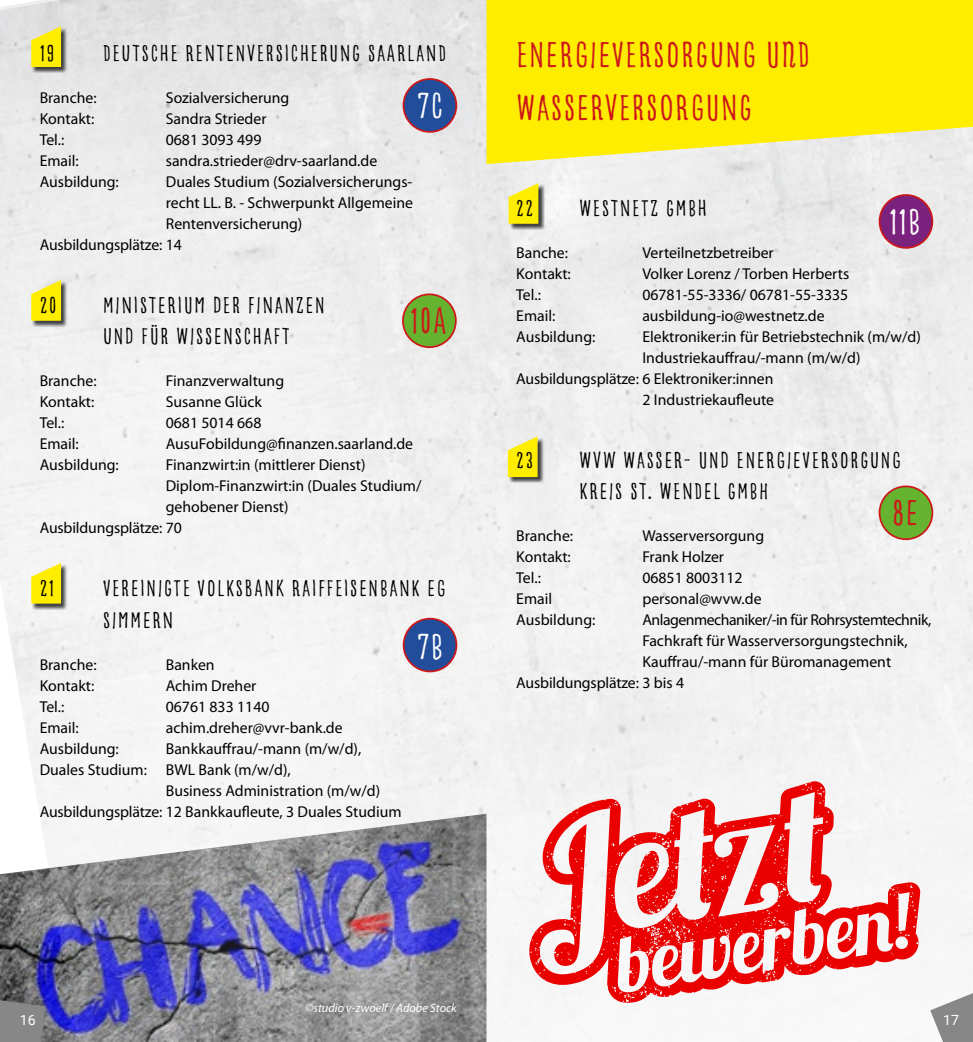
<style>
.page{position:relative;width:973px;height:1042px;background:#fff}
.page>*{position:absolute;margin:0;border:0;box-sizing:border-box;transform-origin:0 0}
.t1{font:38.5px/52.5px "Goodlife Sans Condensed";letter-spacing:.02em;color:#cd1719}
.t2{font:38.5px "Goodlife Sans Condensed";letter-spacing:.02em;color:#fff}
.t3{font:24.5px/31.5px "Goodlife Sans Condensed";letter-spacing:.05em;color:#000}
.t4{font:15.75px "Myriad Pro";color:#000}
.t5{font:15.75px "Myriad Pro";letter-spacing:-.03em;color:#000}
.t6{font:14px "Roboto";color:#fff}
.t7{font:italic 12.25px "Myriad Pro";color:#fff}
</style>
<div class="page">
<img style="left:0;top:0;width:972px;height:1042px">
<svg style="left:529px;top:781px;width:391px;height:222px;fill:#f4f4f4"></svg>
<div style="left:33px;top:281px;width:35px;height:46px;background:#000;opacity:.75"></div>
<svg style="left:31px;top:280px;width:30px;height:41px"></svg>
<div style="left:33px;top:28px;width:35px;height:45px;background:#000;opacity:.75"></div>
<svg style="left:31px;top:26px;width:30px;height:41px"></svg>
<div style="left:33px;top:564px;width:35px;height:46px;background:#000;opacity:.75"></div>
<svg style="left:31px;top:563px;width:30px;height:40px"></svg>
<svg style="left:486px;top:0;width:486px;height:164px;background:#fcec1a"></svg>
<div style="left:509px;top:184px;width:35px;height:46px;background:#000;opacity:.75"></div>
<svg style="left:508px;top:183px;width:30px;height:41px"></svg>
<div style="left:509px;top:438px;width:35px;height:45px;background:#000;opacity:.75"></div>
<svg style="left:507px;top:436px;width:30px;height:41px"></svg>
<svg style="left:930px;top:983px;width:42px;height:59px"></svg>
<svg style="left:0;top:997px;width:45px;height:45px;background:#7f7f81"></svg>
<div style="left:403px;top:294px;width:53px;height:53px;background:#65b32e;border-radius:50%"></div>
<div style="left:402px;top:293px;width:54px;height:55px;border:2px solid #cd1719;border-radius:50%"></div>
<div style="left:403px;top:79px;width:53px;height:53px;background:#214d9b;border-radius:50%"></div>
<div style="left:402px;top:78px;width:55px;height:55px;border:2px solid #cd1719;border-radius:50%"></div>
<div style="left:879px;top:195px;width:53px;height:53px;background:#7b217e;border-radius:50%"></div>
<div style="left:878px;top:194px;width:55px;height:55px;border:2px solid #cd1719;border-radius:50%"></div>
<div style="left:879px;top:486px;width:53px;height:53px;background:#65b32e;border-radius:50%"></div>
<div style="left:878px;top:485px;width:55px;height:55px;border:2px solid #cd1719;border-radius:50%"></div>
<div style="left:403px;top:618px;width:53px;height:53px;background:#214d9b;border-radius:50%"></div>
<div style="left:402px;top:618px;width:55px;height:54px;border:2px solid #cd1719;border-radius:50%"></div>
<h2 class="t3" style="left:40px;top:37px;width:16px">19</h2>
<h2 class="t3" style="left:103px;top:37px;width:345px">DEUTSCHE RENTENVERSICHERUNG SAARLAND</h2>
<p class="t4" style="left:40px;top:88px;width:58px">Branche:</p>
<p class="t4" style="left:166px;top:88px;width:125px">Sozialversicherung</p>
<p class="t4" style="left:40px;top:109px;width:56px">Kontakt:</p>
<p class="t4" style="left:166px;top:109px;width:102px">Sandra Strieder</p>
<p class="t4" style="left:40px;top:130px;width:26px">Tel.:</p>
<p class="t4" style="left:166px;top:130px;width:97px">0681 3093 499</p>
<p class="t4" style="left:40px;top:151px;width:41px">Email:</p>
<p class="t4" style="left:166px;top:151px;width:213px">sandra.strieder@drv-saarland.de</p>
<p class="t4" style="left:40px;top:171px;width:81px">Ausbildung:</p>
<p class="t4" style="left:166px;top:171px;width:248px">Duales Studium (Sozialversicherungs-</p>
<p class="t4" style="left:166px;top:192px;width:249px">recht LL. B. - Schwerpunkt Allgemeine</p>
<p class="t4" style="left:166px;top:213px;width:138px">Rentenversicherung)</p>
<p class="t4" style="left:40px;top:234px;width:144px">Ausbildungsplätze: 14</p>
<h1 class="t2" style="left:416px;top:85px;width:28px">7C</h1>
<h2 class="t3" style="left:40px;top:289px;width:19px">20</h2>
<h2 class="t3" style="left:103px;top:289px;width:223px">MINISTERIUM DER FINANZEN<br>UND FÜR WISSENSCHAFT</h2>
<p class="t4" style="left:40px;top:371px;width:58px">Branche:</p>
<p class="t4" style="left:166px;top:371px;width:120px">Finanzverwaltung</p>
<p class="t4" style="left:40px;top:392px;width:56px">Kontakt:</p>
<p class="t4" style="left:166px;top:392px;width:97px">Susanne Glück</p>
<p class="t4" style="left:40px;top:413px;width:26px">Tel.:</p>
<p class="t4" style="left:166px;top:413px;width:97px">0681 5014 668</p>
<p class="t4" style="left:40px;top:434px;width:41px">Email:</p>
<p class="t4" style="left:166px;top:434px;width:249px">AusuFobildung@finanzen.saarland.de</p>
<p class="t4" style="left:40px;top:455px;width:81px">Ausbildung:</p>
<p class="t4" style="left:166px;top:455px;width:201px">Finanzwirt:in (mittlerer Dienst)</p>
<p class="t4" style="left:166px;top:476px;width:257px">Diplom-Finanzwirt:in (Duales Studium/</p>
<p class="t4" style="left:166px;top:497px;width:124px">gehobener Dienst)</p>
<p class="t4" style="left:40px;top:518px;width:144px">Ausbildungsplätze: 70</p>
<h1 class="t1" style="left:410px;top:295px;width:38px">10A</h1>
<h2 class="t3" style="left:40px;top:573px;width:16px">21</h2>
<h2 class="t3" style="left:103px;top:573px;width:344px">VEREINIGTE VOLKSBANK RAIFFEISENBANK EG<br>SIMMERN</h2>
<p class="t4" style="left:40px;top:655px;width:58px">Branche:</p>
<p class="t4" style="left:166px;top:655px;width:50px">Banken</p>
<p class="t4" style="left:40px;top:676px;width:56px">Kontakt:</p>
<p class="t4" style="left:166px;top:676px;width:92px">Achim Dreher</p>
<p class="t4" style="left:40px;top:697px;width:26px">Tel.:</p>
<p class="t4" style="left:166px;top:697px;width:105px">06761 833 1140</p>
<p class="t4" style="left:40px;top:718px;width:41px">Email:</p>
<p class="t4" style="left:166px;top:718px;width:178px">achim.dreher@vvr-bank.de</p>
<p class="t4" style="left:40px;top:738px;width:81px">Ausbildung:</p>
<p class="t4" style="left:166px;top:738px;width:197px">Bankkauffrau/-mann (m/w/d),</p>
<p class="t4" style="left:40px;top:759px;width:252px">Duales Studium: BWL Bank (m/w/d),</p>
<p class="t4" style="left:166px;top:780px;width:216px">Business Administration (m/w/d)</p>
<p class="t4" style="left:40px;top:801px;width:363px">Ausbildungsplätze: 12 Bankkaufleute, 3 Duales Studium</p>
<h1 class="t2" style="left:416px;top:625px;width:28px">7B</h1>
<h1 class="t1" style="left:516px;top:29px;width:295px">ENERGIEVERSORGUNG UND<br>WASSERVERSORGUNG</h1>
<h2 class="t3" style="left:516px;top:193px;width:19px">22</h2>
<h2 class="t3" style="left:579px;top:193px;width:129px">WESTNETZ GMBH</h2>
<p class="t4" style="left:516px;top:243px;width:53px">Banche:</p>
<p class="t4" style="left:642px;top:243px;width:133px">Verteilnetzbetreiber</p>
<p class="t4" style="left:516px;top:264px;width:56px">Kontakt:</p>
<p class="t4" style="left:642px;top:264px;width:208px">Volker Lorenz / Torben Herberts</p>
<p class="t4" style="left:516px;top:285px;width:26px">Tel.:</p>
<p class="t4" style="left:642px;top:285px;width:207px">06781-55-3336/ 06781-55-3335</p>
<p class="t4" style="left:516px;top:306px;width:41px">Email:</p>
<p class="t4" style="left:642px;top:306px;width:184px">ausbildung-io@westnetz.de</p>
<p class="t4" style="left:516px;top:327px;width:81px">Ausbildung:</p>
<p class="t4" style="left:642px;top:327px;width:280px">Elektroniker:in für Betriebstechnik (m/w/d)</p>
<p class="t4" style="left:642px;top:348px;width:220px">Industriekauffrau/-mann (m/w/d)</p>
<p class="t4" style="left:516px;top:369px;width:259px">Ausbildungsplätze: 6 Elektroniker:innen</p>
<p class="t4" style="left:642px;top:390px;width:133px">2 Industriekaufleute</p>
<h1 class="t2" style="left:888px;top:200px;width:33px">11B</h1>
<h2 class="t3" style="left:516px;top:445px;width:19px">23</h2>
<h2 class="t3" style="left:579px;top:445px;width:323px">WVW WASSER- UND ENERGIEVERSORGUNG<br>KREIS ST. WENDEL GMBH</h2>
<p class="t4" style="left:516px;top:526px;width:58px">Branche:</p>
<p class="t4" style="left:642px;top:526px;width:123px">Wasserversorgung</p>
<p class="t4" style="left:516px;top:547px;width:56px">Kontakt:</p>
<p class="t4" style="left:642px;top:547px;width:83px">Frank Holzer</p>
<p class="t4" style="left:516px;top:568px;width:26px">Tel.:</p>
<p class="t4" style="left:642px;top:568px;width:102px">06851 8003112</p>
<p class="t4" style="left:516px;top:589px;width:37px">Email</p>
<p class="t4" style="left:642px;top:589px;width:121px">personal@wvw.de</p>
<p class="t4" style="left:516px;top:610px;width:81px">Ausbildung:</p>
<p class="t5" style="left:642px;top:610px;width:290px">Anlagenmechaniker/-in für Rohrsystemtechnik,</p>
<p class="t4" style="left:642px;top:631px;width:267px">Fachkraft für Wasserversorgungstechnik,</p>
<p class="t4" style="left:642px;top:652px;width:250px">Kauffrau/-mann für Büromanagement</p>
<p class="t4" style="left:516px;top:673px;width:169px">Ausbildungsplätze: 3 bis 4</p>
<h1 class="t1" style="left:891px;top:487px;width:28px">8E</h1>
<p class="t7" style="left:305px;top:1000px;width:153px">©studio v-zwoelf / Adobe Stock</p>
<p class="t6" style="left:20px;top:1010px;width:17px">16</p>
<p class="t6" style="left:943px;top:1010px;width:17px">17</p>
</div>
